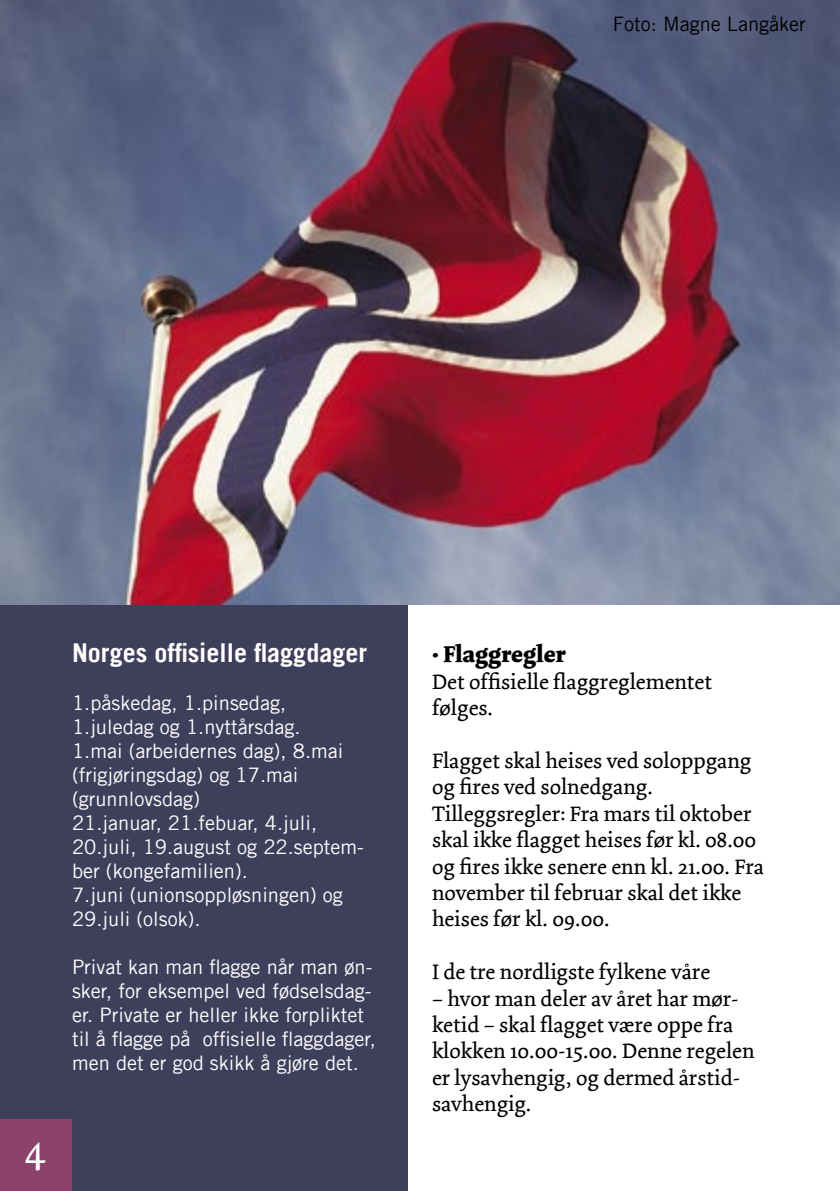
<style>
.page{position:relative;width:840px;height:1191px;background:#fff}
.page>*{position:absolute;margin:0;border:0;box-sizing:border-box;transform-origin:0 0}
.Brødtekst{font:42px "Dolly";color:#fff}
.Faktaboks{font:700 26px "Trade Gothic LT";color:#fff}
.Liten_tittel{font:700 24px "Dolly";color:#000}
.Brødtekst-2{font:22px/26.4px "Dolly";color:#000}
.Faktaboks-2{font:20px/24px "Trade Gothic LT";color:#fff}
.Faktaboks-3{font:20px "Trade Gothic LT";color:#000}
</style>
<div class="page">
<div style="left:0;top:605px;width:408px;height:586px;background:#3f3f5c"></div>
<div style="left:0;top:1120px;width:71px;height:71px;background:#8d426b"></div>
<img style="left:0;top:0;width:839px;height:605px">
<p class="Faktaboks-3" style="left:612px;top:12px;width:194px">Foto: Magne Langåker</p>
<p class="Faktaboks" style="left:72px;top:636px;width:296px">Norges offisielle flaggdager</p>
<p class="Faktaboks-2" style="left:72px;top:690px;width:215px">1.påskedag, 1.pinsedag,</p>
<p class="Faktaboks-2" style="left:72px;top:714px;width:230px">1.juledag og 1.nyttårsdag.</p>
<p class="Faktaboks-2" style="left:72px;top:738px;width:273px">1.mai (arbeidernes dag), 8.mai (frigjøringsdag) og 17.mai</p>
<p class="Faktaboks-2" style="left:72px;top:786px;width:129px">(grunnlovsdag)</p>
<p class="Faktaboks-2" style="left:72px;top:810px;width:293px">21.januar, 21.febuar, 4.juli,<br>20.juli, 19.august og 22.septem&shy;ber (kongefamilien).</p>
<p class="Faktaboks-2" style="left:72px;top:882px;width:272px">7.juni (unionsoppløsningen) og<br>29.juli (olsok).</p>
<p class="Faktaboks-2" style="left:72px;top:954px;width:305px">Privat kan man flagge når man øn&shy;sker, for eksempel ved fødselsdag&shy;er. Private er heller ikke forpliktet til å flagge på offisielle flaggdager, men det er god skikk å gjøre det.</p>
<p class="Brødtekst" style="left:24px;top:1124px;width:23px">4</p>
<p class="Liten_tittel" style="left:432px;top:639px;width:135px">• Flaggregler</p>
<p class="Brødtekst-2" style="left:432px;top:668px;width:281px">Det offisielle flaggreglementet følges.</p>
<p class="Brødtekst-2" style="left:432px;top:748px;width:321px">Flagget skal heises ved soloppgang og fires ved solnedgang.</p>
<p class="Brødtekst-2" style="left:432px;top:800px;width:333px">Tilleggsregler: Fra mars til oktober skal ikke flagget heises før kl. 08.00 og fires ikke senere enn kl. 21.00. Fra november til februar skal det ikke heises før kl. 09.00.</p>
<p class="Brødtekst-2" style="left:432px;top:959px;width:279px">I de tre nordligste fylkene våre</p>
<p class="Brødtekst-2" style="left:432px;top:985px;width:324px">– hvor man deler av året har mør&shy;ketid – skal flagget være oppe fra klokken 10.00-15.00. Denne regelen er lysavhengig, og dermed årstid&shy;savhengig.</p>
</div>
